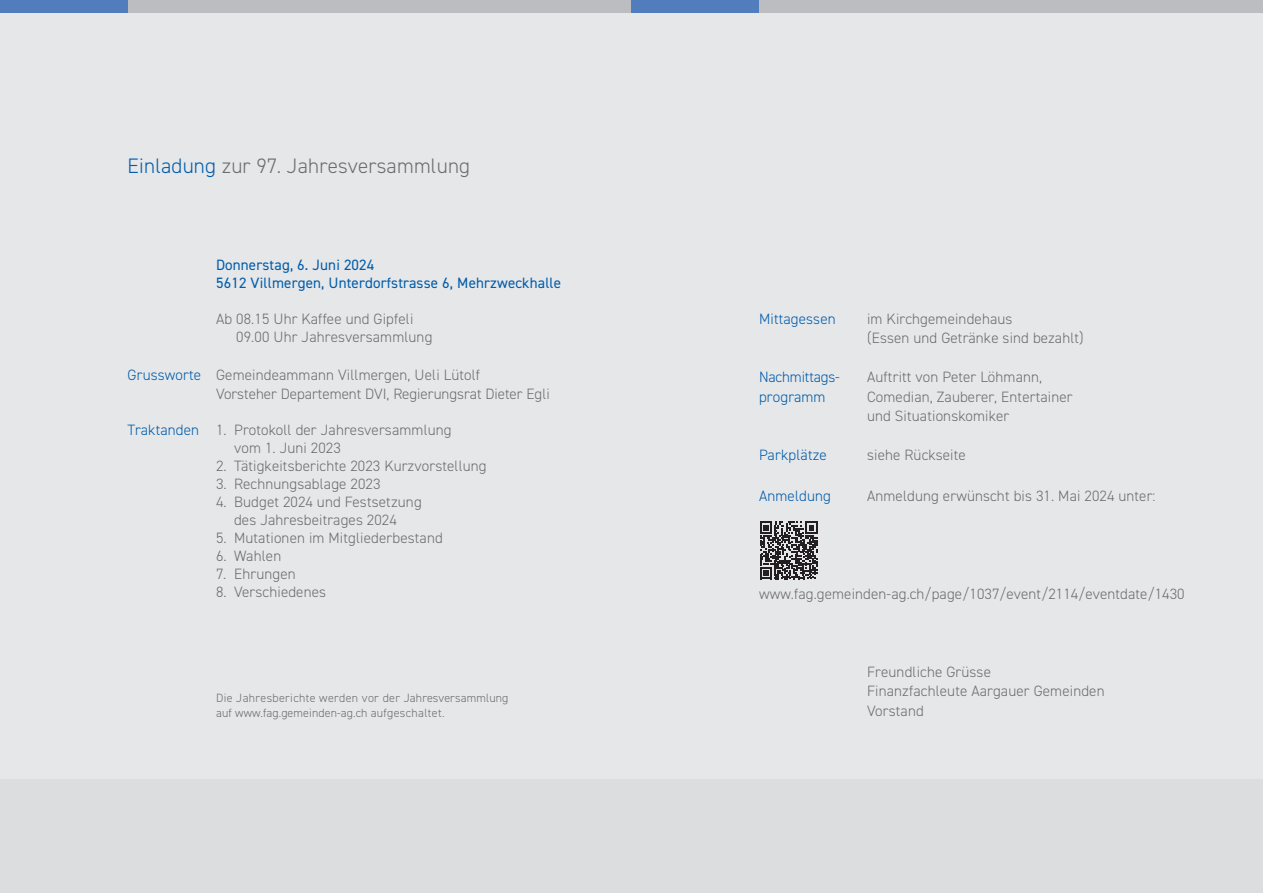
<style>
.page{position:relative;width:1263px;height:893px;background:#e6e7e9}
.page>*{position:absolute;margin:0;border:0;box-sizing:border-box;transform-origin:0 0}
.t1{font:300 21px "DIN2014";letter-spacing:.01em;color:#6c6d70}
.t2{font:300 15px/19.5px "DIN2014";letter-spacing:.01em;color:#6c6d70}
.t3{font:15px/18px "DIN2014";letter-spacing:.01em;color:#015dab}
.t4{font:300 15px "DIN2014";letter-spacing:.01em;color:#015dab}
.t5{font:300 15px "DIN2014";letter-spacing:-.01em;color:#015dab}
.t6{font:300 12px/15px "DIN2014";letter-spacing:.025em;color:#6c6d70}
.s1{color:#015dab}
</style>
<div class="page">
<div style="left:0;top:779px;width:1263px;height:114px;background:#dcdddf"></div>
<div style="left:0;top:0;width:1263px;height:13px;background:#bcbdc0"></div>
<div style="left:0;top:0;width:128px;height:13px;background:#517dbd"></div>
<div style="left:631px;top:0;width:128px;height:13px;background:#517dbd"></div>
<svg style="left:760px;top:521px;width:57px;height:58px"></svg>
<h1 class="t1" style="left:128px;top:153px;width:344px"><span class="s1">Einladung</span> zur 97. Jahresversammlung</h1>
<p class="t3" style="left:216px;top:256px;width:347px">Donnerstag, 6. Juni 2024<br>5612 Villmergen, Unterdorfstrasse 6, Mehrzweckhalle</p>
<p class="t2" style="left:236px;top:310px;width:198px;line-height:18px;text-indent:-20px">Ab 08.15 Uhr Kaffee und Gipfeli<br>09.00 Uhr Jahresversammlung</p>
<p class="t2" style="left:216px;top:365px;width:335px;text-indent:-88px"><span class="s1">Grussworte</span> Gemeindeammann Villmergen, Ueli Lütolf<br>Vorsteher Departement DVI, Regierungsrat Dieter Egli</p>
<p class="t2" style="left:128px;top:421px;width:326px;line-height:18px;text-align:center"><span class="s1">Traktanden</span> 1. Protokoll der Jahresversammlung vom 1. Juni 2023</p>
<p class="t2" style="left:216px;top:456px;width:272px">2. Tätigkeitsberichte 2023 Kurzvorstellung</p>
<p class="t2" style="left:216px;top:474px;width:166px">3. Rechnungsablage 2023</p>
<p class="t2" style="left:216px;top:493px;width:207px;line-height:18px;text-align:center">4. Budget 2024 und Festsetzung des Jahresbeitrages 2024</p>
<p class="t2" style="left:216px;top:528px;width:228px">5. Mutationen im Mitgliederbestand</p>
<p class="t2" style="left:216px;top:546px;width:67px">6. Wahlen</p>
<p class="t2" style="left:216px;top:564px;width:81px">7. Ehrungen</p>
<p class="t2" style="left:216px;top:582px;width:111px">8. Verschiedenes</p>
<p class="t6" style="left:216px;top:691px;width:294px">Die Jahresberichte werden vor der Jahresversammlung auf www.fag.gemeinden-ag.ch aufgeschaltet.</p>
<p class="t4" style="left:759px;top:309px;width:78px">Mittagessen</p>
<p class="t2" style="left:867px;top:309px;width:218px">im Kirchgemeindehaus<br>(Essen und Getränke sind bezahlt)</p>
<p class="t5" style="left:759px;top:368px;width:82px">Nachmittags-</p>
<p class="t2" style="left:867px;top:367px;width:177px">Auftritt von Peter Löhmann,</p>
<p class="t4" style="left:759px;top:387px;width:68px">programm</p>
<p class="t2" style="left:867px;top:387px;width:207px">Comedian, Zauberer, Entertainer und Situationskomiker</p>
<p class="t4" style="left:759px;top:446px;width:69px">Parkplätze</p>
<p class="t2" style="left:867px;top:445px;width:100px">siehe Rückseite</p>
<p class="t4" style="left:759px;top:487px;width:73px">Anmeldung</p>
<p class="t2" style="left:867px;top:486px;width:290px">Anmeldung erwünscht bis 31. Mai 2024 unter:</p>
<p class="t2" style="left:759px;top:584px;width:427px">www.fag.gemeinden-ag.ch/page/1037/event/2114/eventdate/1430</p>
<p class="t2" style="left:867px;top:662px;width:239px">Freundliche Grüsse<br>Finanzfachleute Aargauer Gemeinden<br>Vorstand</p>
</div>
